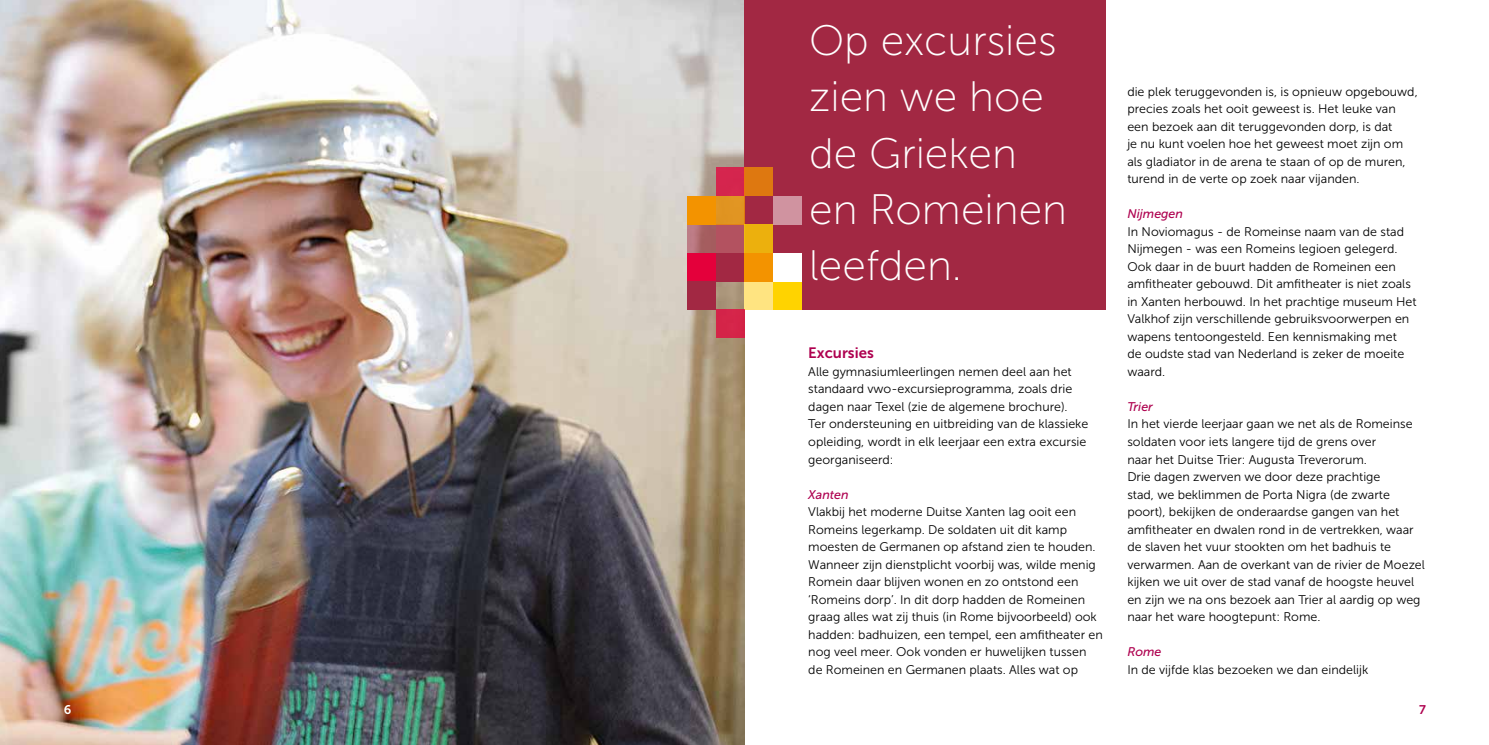
<style>
.page{position:relative;width:1489px;height:745px;background:#fff}
.page>*{position:absolute;margin:0;border:0;box-sizing:border-box;transform-origin:0 0}
.t1{font:42.5px/56.2px "Museo Sans 100";color:#fff}
.t2{font:15px "Museo Sans 700";color:#ae004f}
.t3{font:12.5px/17.5px "Museo Sans 300";color:#000}
.t4{font:italic 12.5px "Museo Sans 500";color:#ae004f}
.t5{font:12.5px "Museo Sans 700";color:#fff}
.t6{font:12.5px "Museo Sans 700";color:#ae004f}
</style>
<div class="page">
<img style="left:0;top:0;width:745px;height:744px">
<div style="left:744px;top:0;width:362px;height:309px;background:#a22843"></div>
<div style="left:716px;top:252px;width:28px;height:29px;background:#a22843"></div>
<div style="left:687px;top:252px;width:29px;height:29px;background:#e4003b"></div>
<div style="left:716px;top:224px;width:28px;height:28px;background:#b35260"></div>
<div style="left:687px;top:281px;width:29px;height:28px;background:#a22843"></div>
<div style="left:773px;top:281px;width:28px;height:28px;background:#ffd300"></div>
<div style="left:744px;top:281px;width:29px;height:28px;background:#ffe481"></div>
<svg style="left:687px;top:224px;width:29px;height:28px"></svg>
<div style="left:773px;top:196px;width:28px;height:28px;background:#d093a0"></div>
<div style="left:716px;top:196px;width:28px;height:28px;background:#e09422"></div>
<div style="left:687px;top:196px;width:29px;height:28px;background:#f39300"></div>
<div style="left:716px;top:167px;width:28px;height:29px;background:#d5254e"></div>
<div style="left:744px;top:224px;width:29px;height:28px;background:#ecb00d"></div>
<div style="left:744px;top:252px;width:29px;height:29px;background:#f39300"></div>
<div style="left:744px;top:167px;width:29px;height:29px;background:#de7810"></div>
<div style="left:773px;top:252px;width:28px;height:29px;background:#fff"></div>
<div style="left:716px;top:309px;width:28px;height:29px;background:#d42448"></div>
<h1 class="t1" style="left:809px;top:13px;width:259px">Op excursies zien we hoe de Grieken en Romeinen leefden.</h1>
<p class="t2" style="left:808px;top:344px;width:67px">Excursies</p>
<p class="t3" style="left:808px;top:362px;width:281px">Alle gymnasiumleerlingen nemen deel aan het standaard vwo-excursieprogramma, zoals drie dagen naar Texel (zie de algemene brochure).<br>Ter ondersteuning en uitbreiding van de klassieke opleiding, wordt in elk leerjaar een extra excursie georganiseerd:</p>
<p class="t4" style="left:808px;top:487px;width:42px">Xanten</p>
<p class="t3" style="left:808px;top:502px;width:296px">Vlakbij het moderne Duitse Xanten lag ooit een Romeins legerkamp. De soldaten uit dit kamp moesten de Germanen op afstand zien te houden.<br>Wanneer zijn dienstplicht voorbij was, wilde menig Romein daar blijven wonen en zo ontstond een ‘Romeins dorp’. In dit dorp hadden de Romeinen graag alles wat zij thuis (in Rome bijvoorbeeld) ook hadden: badhuizen, een tempel, een amfitheater en nog veel meer. Ook vonden er huwelijken tussen de Romeinen en Germanen plaats. Alles wat op</p>
<p class="t3" style="left:1127px;top:82px;width:292px">die plek teruggevonden is, is opnieuw opgebouwd, precies zoals het ooit geweest is. Het leuke van een bezoek aan dit teruggevonden dorp, is dat<br>je nu kunt voelen hoe het geweest moet zijn om als gladiator in de arena te staan of op de muren, turend in de verte op zoek naar vijanden.</p>
<p class="t4" style="left:1127px;top:207px;width:57px">Nijmegen</p>
<p class="t3" style="left:1127px;top:222px;width:291px">In Noviomagus - de Romeinse naam van de stad Nijmegen - was een Romeins legioen gelegerd.<br>Ook daar in de buurt hadden de Romeinen een amfitheater gebouwd. Dit amfitheater is niet zoals in Xanten herbouwd. In het prachtige museum Het Valkhof zijn verschillende gebruiksvoorwerpen en wapens tentoongesteld. Een kennismaking met<br>de oudste stad van Nederland is zeker de moeite waard.</p>
<p class="t4" style="left:1127px;top:399px;width:27px">Trier</p>
<p class="t3" style="left:1127px;top:415px;width:299px">In het vierde leerjaar gaan we net als de Romeinse soldaten voor iets langere tijd de grens over<br>naar het Duitse Trier: Augusta Treverorum.<br>Drie dagen zwerven we door deze prachtige<br>stad, we beklimmen de Porta Nigra (de zwarte poort), bekijken de onderaardse gangen van het amfitheater en dwalen rond in de vertrekken, waar de slaven het vuur stookten om het badhuis te verwarmen. Aan de overkant van de rivier de Moezel kijken we uit over de stad vanaf de hoogste heuvel en zijn we na ons bezoek aan Trier al aardig op weg naar het ware hoogtepunt: Rome.</p>
<p class="t4" style="left:1127px;top:644px;width:36px">Rome</p>
<p class="t3" style="left:1127px;top:660px;width:242px">In de vijfde klas bezoeken we dan eindelijk</p>
<p class="t5" style="left:64px;top:702px;width:9px">6</p>
<p class="t6" style="left:1418px;top:702px;width:8px">7</p>
</div>
